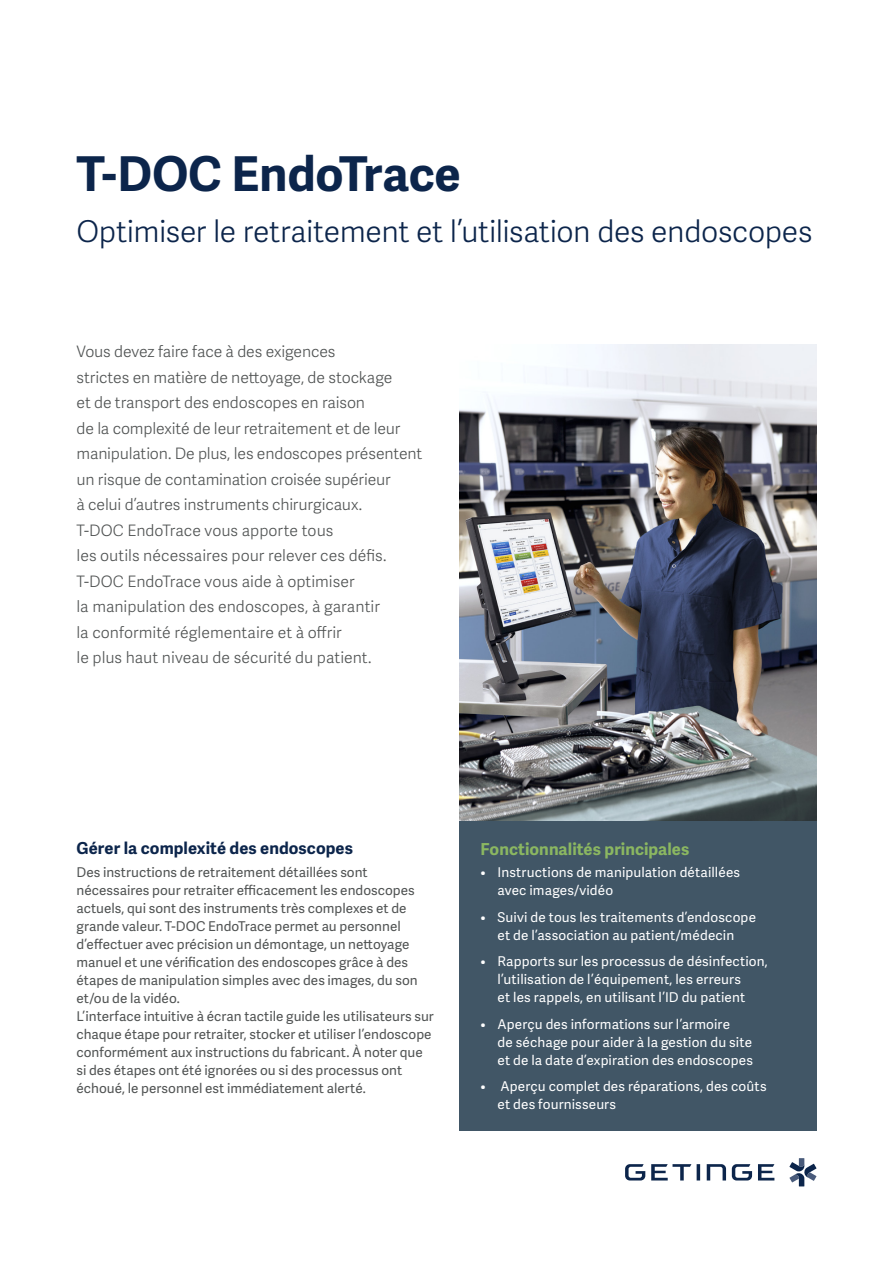
<style>
.page{position:relative;width:893px;height:1263px;background:#fff}
.page>*{position:absolute;margin:0;border:0;box-sizing:border-box;transform-origin:0 0}
.A4_USL_Heading_Adelle_Sans_Bold_Getinge_{font:700 48px "Adelle Sans";letter-spacing:-.005em;color:#0c254b}
.A4_USL_Sub-heading_Adelle_Sans_Light_Get{font:300 30px "Adelle Sans";letter-spacing:-.01em;color:#0c254b}
.Sub-heading_Body_copy_Adelle_Sans_Bold_G{font:700 16.5px "Adelle Sans";letter-spacing:.005em;color:#0c254b}
.A4_USL_Sub-heading_Body_copy_Adelle_Sans{font:700 16.5px "Adelle Sans";letter-spacing:.005em;color:#8bb761}
.No_hyphenation{font:300 15.75px/25.5px "Adelle Sans";letter-spacing:-.005em;color:#505353}
.Body_copy_Adelle_Sans_Regular_Granite{font:13.5px/18px "Adelle Sans";color:#505353}
.t1{font:13.5px/18px "Adelle Sans";letter-spacing:.01em;color:#fff}
</style>
<div class="page">
<img style="left:459px;top:344px;width:357px;height:477px">
<div style="left:459px;top:821px;width:357px;height:309px;background:#415666"></div>
<svg style="left:789px;top:1158px;width:27px;height:28px"></svg>
<svg style="left:758px;top:1164px;width:16px;height:16px"></svg>
<svg style="left:651px;top:1164px;width:40px;height:16px"></svg>
<svg style="left:697px;top:1164px;width:3px;height:16px"></svg>
<svg style="left:625px;top:1164px;width:20px;height:16px"></svg>
<svg style="left:732px;top:1164px;width:20px;height:16px"></svg>
<svg style="left:707px;top:1164px;width:19px;height:16px"></svg>
<p class="A4_USL_Heading_Adelle_Sans_Bold_Getinge_" style="left:77px;top:145px;width:386px">T-DOC EndoTrace</p>
<p class="A4_USL_Sub-heading_Adelle_Sans_Light_Get" style="left:77px;top:214px;width:737px">Optimiser le retraitement et l’utilisation des endoscopes</p>
<p class="No_hyphenation" style="left:77px;top:339px;width:347px">Vous devez faire face à des exigences<br>strictes en matière de nettoyage, de stockage<br>et de transport des endoscopes en raison<br>de la complexité de leur retraitement et de leur manipulation. De plus, les endoscopes présentent un risque de contamination croisée supérieur<br>à celui d’autres instruments chirurgicaux.</p>
<p class="No_hyphenation" style="left:77px;top:518px;width:311px">T-DOC EndoTrace vous apporte tous<br>les outils nécessaires pour relever ces défis.<br>T-DOC EndoTrace vous aide à optimiser<br>la manipulation des endoscopes, à garantir la conformité réglementaire et à offrir<br>le plus haut niveau de sécurité du patient.</p>
<p class="Sub-heading_Body_copy_Adelle_Sans_Bold_G" style="left:77px;top:839px;width:278px">Gérer la complexité des endoscopes</p>
<p class="Body_copy_Adelle_Sans_Regular_Granite" style="left:77px;top:863px;width:359px">Des instructions de retraitement détaillées sont nécessaires pour retraiter efficacement les endoscopes actuels, qui sont des instruments très complexes et de grande valeur. T-DOC EndoTrace permet au personnel d’effectuer avec précision un démontage, un nettoyage manuel et une vérification des endoscopes grâce à des étapes de manipulation simples avec des images, du son et/ou de la vidéo.<br>L’interface intuitive à écran tactile guide les utilisateurs sur chaque étape pour retraiter, stocker et utiliser l’endoscope conformément aux instructions du fabricant. À noter que si des étapes ont été ignorées ou si des processus ont échoué, le personnel est immédiatement alerté.</p>
<p class="A4_USL_Sub-heading_Body_copy_Adelle_Sans" style="left:480px;top:839px;width:210px">Fonctionnalités principales</p>
<p class="t1" style="left:497px;top:864px;width:244px;text-indent:-17px">• Instructions de manipulation détaillées avec images/vidéo</p>
<p class="t1" style="left:480px;top:908px;width:277px;text-align:center">• Suivi de tous les traitements d’endoscope et de l’association au patient/médecin</p>
<p class="t1" style="left:497px;top:953px;width:272px;text-indent:-17px">• Rapports sur les processus de désinfection, l’utilisation de l’équipement, les erreurs<br>et les rappels, en utilisant l’ID du patient</p>
<p class="t1" style="left:497px;top:1015px;width:257px;text-indent:-17px">• Aperçu des informations sur l’armoire<br>de séchage pour aider à la gestion du site et de la date d’expiration des endoscopes</p>
<p class="t1" style="left:497px;top:1078px;width:271px;text-indent:-17px">• Aperçu complet des réparations, des coûts et des fournisseurs</p>
</div>
